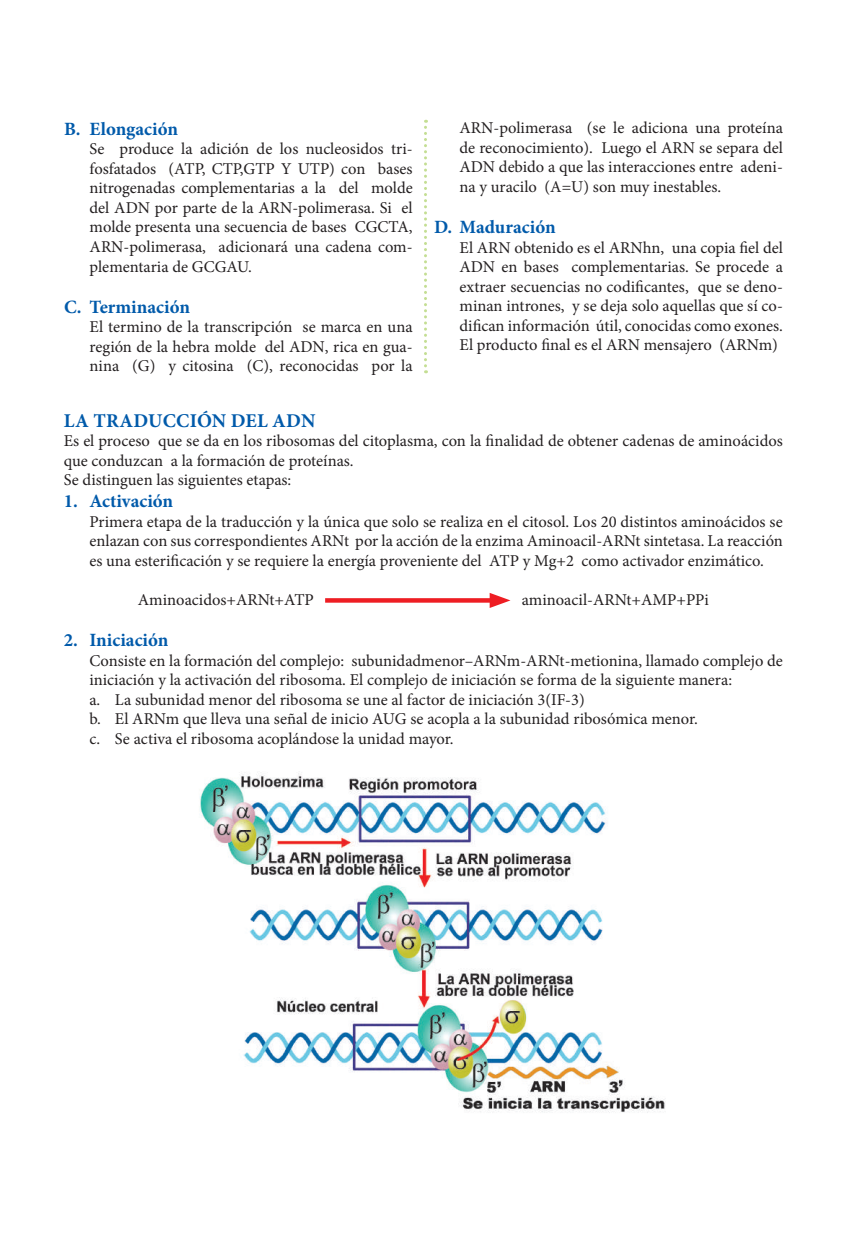
<style>
.page{position:relative;width:868px;height:1234px;background:#fff}
.page>*{position:absolute;margin:0;border:0;box-sizing:border-box;transform-origin:0 0}
.t1{font:700 19.5px "Minion Pro";letter-spacing:.01em;color:#015aaa}
.t2{font:700 18.75px "Minion Pro";color:#015aaa}
.t3{font:16.5px/19.5px "Minion Pro";color:#231f20;text-align:justify}
</style>
<div class="page">
<svg style="left:325px;top:598px;width:164px;height:4px"></svg>
<svg style="left:489px;top:593px;width:21px;height:15px"></svg>
<img style="left:200px;top:773px;width:465px;height:340px">
<svg style="left:424px;top:120px;width:3px;height:253px"></svg>
<p class="t2" style="left:64px;top:116px;width:115px">B. Elongación</p>
<p class="t3" style="left:90px;top:139px;width:324px">Se produce la adición de los nucleosidos tri&shy;fosfatados (ATP, CTP,GTP Y UTP) con bases nitrogenadas complementarias a la del molde del ADN por parte de la ARN-polimerasa. Si el molde presenta una secuencia de bases CGCTA, ARN-polimerasa, adicionará una cadena com&shy;plementaria de GCGAU.</p>
<p class="t2" style="left:64px;top:293px;width:127px">C. Terminación</p>
<p class="t3" style="left:90px;top:317px;width:324px">El termino de la transcripción se marca en una región de la hebra molde del ADN, rica en gua&shy;nina (G) y citosina (C), reconocidas por la</p>
<p class="t3" style="left:459px;top:118px;width:325px">ARN-polimerasa (se le adiciona una proteína de reconocimiento). Luego el ARN se separa del ADN debido a que las interacciones entre adeni&shy;na y uracilo (A=U) son muy inestables.</p>
<p class="t2" style="left:434px;top:214px;width:123px">D. Maduración</p>
<p class="t3" style="left:459px;top:237px;width:325px">El ARN obtenido es el ARNhn, una copia fiel del ADN en bases complementarias. Se procede a extraer secuencias no codificantes, que se deno&shy;minan intrones, y se deja solo aquellas que sí co&shy;difican información útil, conocidas como exones.<br>El producto final es el ARN mensajero (ARNm)</p>
<p class="t1" style="left:64px;top:407px;width:253px">LA TRADUCCIÓN DEL ADN</p>
<p class="t3" style="left:64px;top:431px;width:720px;text-align:left">Es el proceso que se da en los ribosomas del citoplasma, con la finalidad de obtener cadenas de aminoácidos que conduzcan a la formación de proteínas.<br>Se distinguen las siguientes etapas:</p>
<p class="t2" style="left:64px;top:488px;width:111px">1. Activación</p>
<p class="t3" style="left:89px;top:511px;width:695px">Primera etapa de la traducción y la única que solo se realiza en el citosol. Los 20 distintos aminoácidos se enlazan con sus correspondientes ARNt por la acción de la enzima Aminoacil-ARNt sintetasa. La reacción es una esterificación y se requiere la energía proveniente del ATP y Mg+2 como activador enzimático.</p>
<p class="t3" style="left:138px;top:589px;width:177px">Aminoacidos+ARNt+ATP</p>
<p class="t3" style="left:521px;top:589px;width:188px">aminoacil-ARNt+AMP+PPi</p>
<p class="t2" style="left:64px;top:626px;width:106px">2. Iniciación</p>
<p class="t3" style="left:89px;top:650px;width:695px;text-align:left">Consiste en la formación del complejo: subunidadmenor–ARNm-ARNt-metionina, llamado complejo de iniciación y la activación del ribosoma. El complejo de iniciación se forma de la siguiente manera:<br>a. La subunidad menor del ribosoma se une al factor de iniciación 3(IF-3)<br>b. El ARNm que lleva una señal de inicio AUG se acopla a la subunidad ribosómica menor.<br>c. Se activa el ribosoma acoplándose la unidad mayor.</p>
</div>
